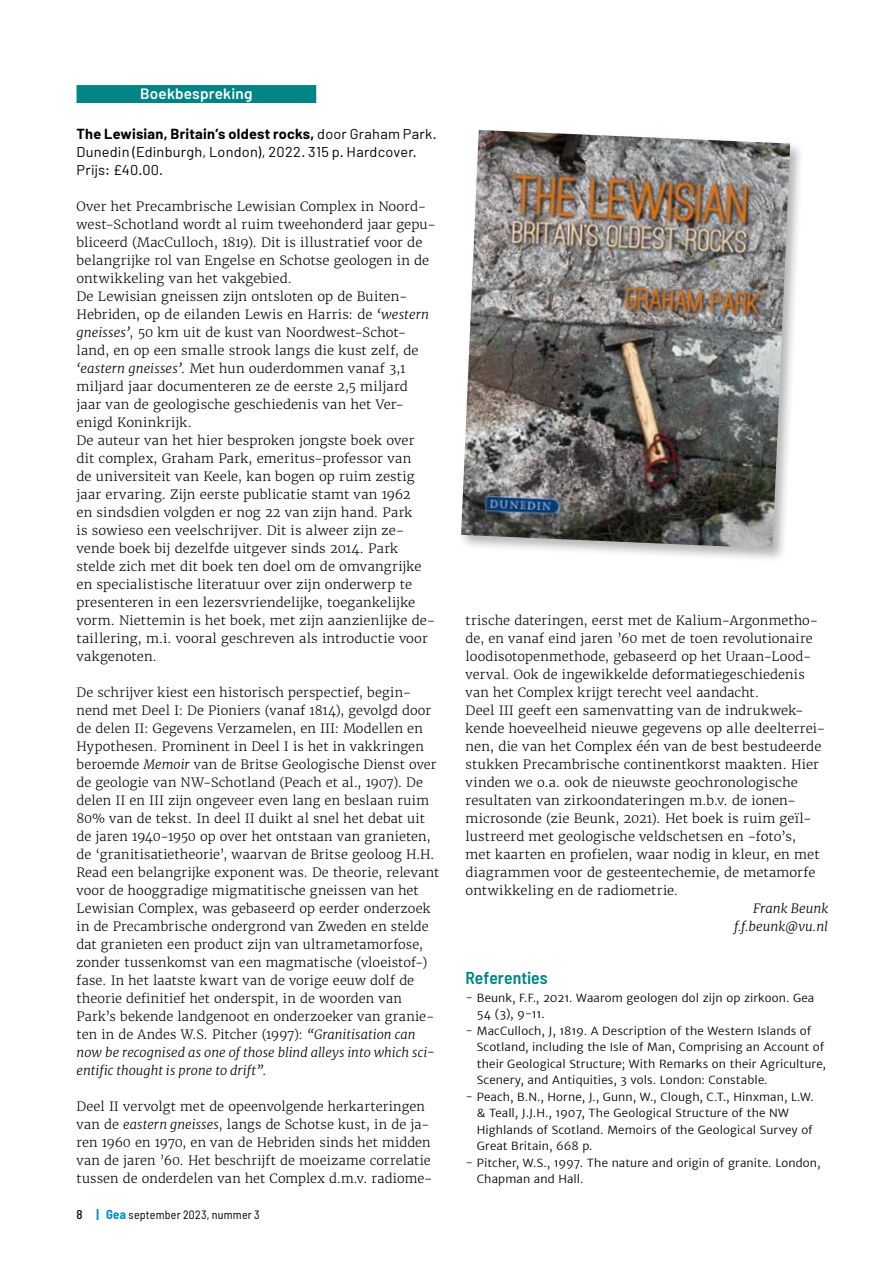
<style>
.page{position:relative;width:893px;height:1263px;background:#fff}
.page>*{position:absolute;margin:0;border:0;box-sizing:border-box;transform-origin:0 0}
.t1{font:600 semi-condensed 17.25px "Barlow";letter-spacing:.005em;color:#008486}
.t2{font:600 15px "Barlow";letter-spacing:.01em;color:#fff}
.t3{font:14.25px/18px "Barlow";letter-spacing:.015em;color:#000}
.t4{font:300 12.75px/18px "Merriweather";letter-spacing:.01em;color:#000}
.t5{font:italic 300 12.75px/18px "Merriweather";color:#000;text-align:right}
.t6{font:semi-condensed 12px "Barlow";letter-spacing:.02em;color:#000}
.t7{font:300 11.25px/16.5px "Merriweather Sans";letter-spacing:.01em;color:#000}
.s1{font-weight:700}
.s2{font-style:italic}
.s3{font-weight:500;font-size:12.75px}
.s4{font-weight:700;font-size:12.75px;color:#008eca}
</style>
<div class="page">
<div style="left:77px;top:85px;width:239px;height:18px;background:#008486"></div>
<div style="left:458px;top:127px;width:347px;height:436px;background:#000;opacity:.3"></div>
<img style="left:461px;top:130px;width:329px;height:418px">
<p class="t2" style="left:140px;top:84px;width:114px">Boekbespreking</p>
<p class="t3" style="left:77px;top:125px;width:362px"><span class="s1">The Lewisian, Britain’s oldest rocks,</span> door Graham Park.<br>Dunedin (Edinburgh, London), 2022. 315 p. Hardcover.<br>Prijs: £40.00.</p>
<p class="t4" style="left:77px;top:198px;width:361px">Over het Precambrische Lewisian Complex in Noord&shy;west-Schotland wordt al ruim tweehonderd jaar gepu&shy;bliceerd (MacCulloch, 1819). Dit is illustratief voor de belangrijke rol van Engelse en Schotse geologen in de ontwikkeling van het vakgebied.<br>De Lewisian gneissen zijn ontsloten op de Buiten-Hebriden, op de eilanden Lewis en Harris: de <span class="s2">‘western gneisses’</span>, 50 km uit de kust van Noordwest-Schot&shy;land, en op een smalle strook langs die kust zelf, de <span class="s2">‘eastern gneisses’</span>. Met hun ouderdommen vanaf 3,1 miljard jaar documenteren ze de eerste 2,5 miljard<br>jaar van de geologische geschiedenis van het Ver&shy;enigd Koninkrijk.<br>De auteur van het hier besproken jongste boek over<br>dit complex, Graham Park, emeritus-professor van<br>de universiteit van Keele, kan bogen op ruim zestig jaar ervaring. Zijn eerste publicatie stamt van 1962<br>en sindsdien volgden er nog 22 van zijn hand. Park<br>is sowieso een veelschrijver. Dit is alweer zijn ze&shy;vende boek bij dezelfde uitgever sinds 2014. Park stelde zich met dit boek ten doel om de omvangrijke en specialistische literatuur over zijn onderwerp te presenteren in een lezersvriendelijke, toegankelijke vorm. Niettemin is het boek, met zijn aanzienlijke de&shy;taillering, m.i. vooral geschreven als introductie voor vakgenoten.</p>
<p class="t4" style="left:77px;top:684px;width:364px">De schrijver kiest een historisch perspectief, begin&shy;nend met Deel I: De Pioniers (vanaf 1814), gevolgd door de delen II: Gegevens Verzamelen, en III: Modellen en Hypothesen. Prominent in Deel I is het in vakkringen beroemde <span class="s2">Memoir</span> van de Britse Geologische Dienst over de geologie van NW-Schotland (Peach et al., 1907). De delen II en III zijn ongeveer even lang en beslaan ruim 80% van de tekst. In deel II duikt al snel het debat uit de jaren 1940-1950 op over het ontstaan van granieten, de ‘granitisatietheorie’, waarvan de Britse geoloog H.H.<br>Read een belangrijke exponent was. De theorie, relevant voor de hooggradige migmatitische gneissen van het Lewisian Complex, was gebaseerd op eerder onderzoek in de Precambrische ondergrond van Zweden en stelde dat granieten een product zijn van ultrametamorfose, zonder tussenkomst van een magmatische (vloeistof-) fase. In het laatste kwart van de vorige eeuw dolf de theorie definitief het onderspit, in de woorden van Park’s bekende landgenoot en onderzoeker van granie&shy;ten in de Andes W.S. Pitcher (1997): <span class="s2">“Granitisation can now be recognised as one of those blind alleys into which sci&shy;entific thought is prone to drift”</span>.</p>
<p class="t4" style="left:77px;top:1098px;width:358px">Deel II vervolgt met de opeenvolgende herkarteringen van de <span class="s2">eastern gneisses</span>, langs de Schotse kust, in de ja&shy;ren 1960 en 1970, en van de Hebriden sinds het midden van de jaren ’60. Het beschrijft de moeizame correlatie tussen de onderdelen van het Complex d.m.v. radiome-</p>
<p class="t6" style="left:77px;top:1207px;width:185px"><span class="s3">8</span> <span class="s4">| Gea</span> september 2023, nummer 3</p>
<p class="t4" style="left:466px;top:612px;width:361px">trische dateringen, eerst met de Kalium-Argonmetho&shy;de, en vanaf eind jaren ’60 met de toen revolutionaire loodisotopenmethode, gebaseerd op het Uraan-Lood&shy;verval. Ook de ingewikkelde deformatiegeschiedenis van het Complex krijgt terecht veel aandacht.<br>Deel III geeft een samenvatting van de indrukwek&shy;kende hoeveelheid nieuwe gegevens op alle deelterrei&shy;nen, die van het Complex één van de best bestudeerde stukken Precambrische continentkorst maakten. Hier vinden we o.a. ook de nieuwste geochronologische resultaten van zirkoondateringen m.b.v. de ionen&shy;microsonde (zie Beunk, 2021). Het boek is ruim geïl&shy;lustreerd met geologische veldschetsen en -foto’s,<br>met kaarten en profielen, waar nodig in kleur, en met diagrammen voor de gesteentechemie, de metamorfe ontwikkeling en de radiometrie.</p>
<p class="t5" style="left:734px;top:900px;width:95px">Frank Beunk f.f.beunk@vu.nl</p>
<h1 class="t1" style="left:466px;top:967px;width:84px">Referenties</h1>
<p class="t7" style="left:477px;top:989px;width:339px;text-indent:-11px">- Beunk, F.F., 2021. Waarom geologen dol zijn op zirkoon. Gea<br>54 (3), 9-11.</p>
<p class="t7" style="left:477px;top:1022px;width:351px;text-indent:-11px">- MacCulloch, J, 1819. A Description of the Western Islands of Scotland, including the Isle of Man, Comprising an Account of their Geological Structure; With Remarks on their Agriculture, Scenery, and Antiquities, 3 vols. London: Constable.</p>
<p class="t7" style="left:477px;top:1088px;width:339px;text-indent:-11px">- Peach, B.N., Horne, J., Gunn, W., Clough, C.T., Hinxman, L.W. &amp; Teall, J.J.H., 1907, The Geological Structure of the NW Highlands of Scotland. Memoirs of the Geological Survey of Great Britain, 668 p.</p>
<p class="t7" style="left:477px;top:1154px;width:345px;text-indent:-11px">- Pitcher, W.S., 1997. The nature and origin of granite. London,<br>Chapman and Hall.</p>
</div>
